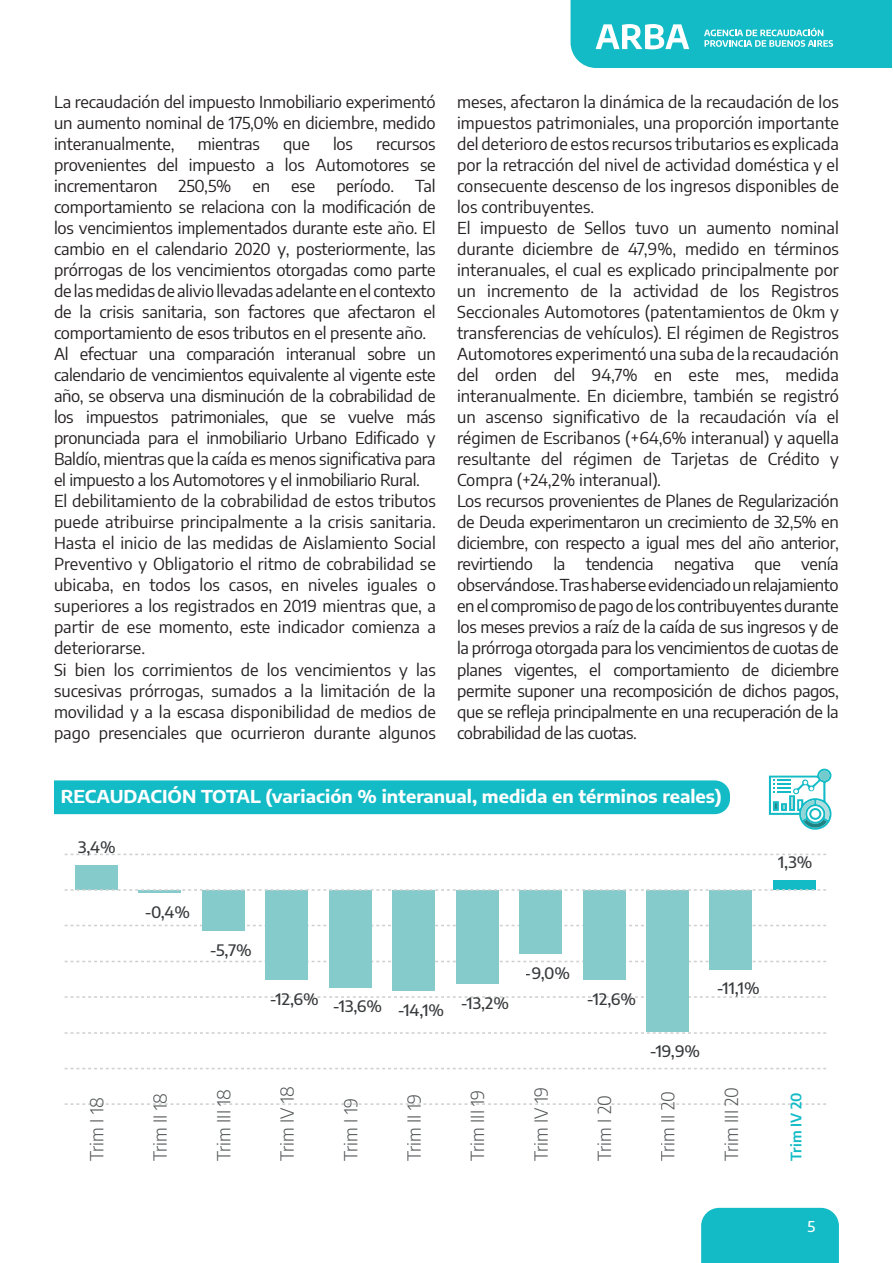
<style>
.page{position:relative;width:893px;height:1263px;background:#fff}
.page>*{position:absolute;margin:0;border:0;box-sizing:border-box;transform-origin:0 0}
.t1{font:300 18px "Encode Sans";color:#515455}
.t2{font:700 17.4px "Encode Sans";color:#fff;scale:1.07 1}
.t3{font:16.5px/21px "Encode Sans";letter-spacing:-.01em;color:#231f20;text-align:justify}
.t4{font:500 15.9px "Encode Sans";color:#373a3c}
.t5{font:500 15px "Encode Sans";color:#fff}
.t6{font:600 14.25px "Encode Sans";color:#12bbc6}
</style>
<div class="page">
<div style="left:701px;top:1208px;width:138px;height:55px;background:#12bbc5"></div>
<svg style="left:571px;top:0;width:321px;height:68px;background:#29c1ca"></svg>
<div style="left:54px;top:780px;width:676px;height:34px;background:#12bbc6"></div>
<svg style="left:769px;top:769px;width:63px;height:61px"></svg>
<svg style="left:65px;top:1103px;width:761px;height:2px"></svg>
<svg style="left:65px;top:1068px;width:761px;height:1px"></svg>
<svg style="left:65px;top:1032px;width:761px;height:2px"></svg>
<svg style="left:65px;top:996px;width:761px;height:2px"></svg>
<svg style="left:65px;top:961px;width:761px;height:1px"></svg>
<svg style="left:65px;top:925px;width:761px;height:1px"></svg>
<svg style="left:65px;top:854px;width:761px;height:1px"></svg>
<div style="left:75px;top:866px;width:43px;height:24px;background:#85cbcb"></div>
<hr style="left:139px;top:890px;width:42px;height:3px;background:#85cbcb">
<div style="left:202px;top:890px;width:42px;height:40px;background:#85cbcb"></div>
<div style="left:265px;top:890px;width:43px;height:90px;background:#85cbcb"></div>
<div style="left:329px;top:890px;width:42px;height:97px;background:#85cbcb"></div>
<div style="left:393px;top:890px;width:42px;height:101px;background:#85cbcb"></div>
<div style="left:456px;top:890px;width:42px;height:94px;background:#85cbcb"></div>
<div style="left:519px;top:890px;width:42px;height:64px;background:#85cbcb"></div>
<div style="left:583px;top:890px;width:42px;height:90px;background:#85cbcb"></div>
<div style="left:646px;top:890px;width:43px;height:142px;background:#85cbcb"></div>
<div style="left:710px;top:890px;width:42px;height:79px;background:#85cbcb"></div>
<div style="left:773px;top:881px;width:42px;height:9px;background:#12bbc6"></div>
<svg style="left:65px;top:889px;width:761px;height:2px"></svg>
<p class="t3" style="left:54px;top:91px;width:383px">La recaudación del impuesto Inmobiliario experimentó un aumento nominal de 175,0% en diciembre, medido interanualmente,</p>
<p class="t3" style="left:198px;top:133px;width:64px">mientras</p>
<p class="t3" style="left:283px;top:133px;width:28px">que</p>
<p class="t3" style="left:333px;top:133px;width:22px">los</p>
<p class="t3" style="left:54px;top:133px;width:383px;text-indent:322px">recursos provenientes del impuesto a los Automotores se incrementaron</p>
<p class="t3" style="left:54px;top:175px;width:383px;text-indent:361px">Tal comportamiento se relaciona con la modificación de los vencimientos implementados durante este año. El cambio en el calendario 2020 y, posteriormente, las prórrogas de los vencimientos otorgadas como parte de las medidas de alivio llevadas adelante en el contexto de la crisis sanitaria, son factores que afectaron el comportamiento de esos tributos en el presente año.</p>
<p class="t3" style="left:54px;top:343px;width:383px">Al efectuar una comparación interanual sobre un calendario de vencimientos equivalente al vigente este año, se observa una disminución de la cobrabilidad de los impuestos patrimoniales, que se vuelve más pronunciada para el inmobiliario Urbano Edificado y Baldío, mientras que la caída es menos significativa para el impuesto a los Automotores y el inmobiliario Rural.</p>
<p class="t3" style="left:54px;top:490px;width:383px">El debilitamiento de la cobrabilidad de estos tributos puede atribuirse principalmente a la crisis sanitaria.<br>Hasta el inicio de las medidas de Aislamiento Social Preventivo y Obligatorio el ritmo de cobrabilidad se ubicaba, en todos los casos, en niveles iguales o superiores a los registrados en 2019 mientras que, a partir de ese momento, este indicador comienza a deteriorarse.</p>
<p class="t3" style="left:54px;top:658px;width:383px">Si bien los corrimientos de los vencimientos y las sucesivas prórrogas, sumados a la limitación de la movilidad y a la escasa disponibilidad de medios de pago presenciales que ocurrieron durante algunos</p>
<p class="t3" style="left:178px;top:175px;width:55px">250,5%</p>
<p class="t3" style="left:253px;top:175px;width:19px">en</p>
<p class="t3" style="left:291px;top:175px;width:26px">ese</p>
<p class="t3" style="left:336px;top:175px;width:59px">período.</p>
<p class="t3" style="left:457px;top:91px;width:383px">meses, afectaron la dinámica de la recaudación de los impuestos patrimoniales, una proporción importante del deterioro de estos recursos tributarios es explicada por la retracción del nivel de actividad doméstica y el consecuente descenso de los ingresos disponibles de los contribuyentes.</p>
<p class="t3" style="left:457px;top:217px;width:383px">El impuesto de Sellos tuvo un aumento nominal durante diciembre de 47,9%, medido en términos interanuales, el cual es explicado principalmente por un incremento de la actividad de los Registros Seccionales Automotores (patentamientos de 0km y transferencias de vehículos). El régimen de Registros Automotores experimentó una suba de la recaudación del orden del 94,7% en este mes, medida interanualmente. En diciembre, también se registró un ascenso significativo de la recaudación vía el régimen de Escribanos (+64,6% interanual) y aquella resultante del régimen de Tarjetas de Crédito y Compra (+24,2% interanual).</p>
<p class="t3" style="left:457px;top:490px;width:383px">Los recursos provenientes de Planes de Regularización de Deuda experimentaron un crecimiento de 32,5% en diciembre, con respecto a igual mes del año anterior, revirtiendo la tendencia negativa que venía observándose. Tras haberse evidenciado un relajamiento en el compromiso de pago de los contribuyentes durante los meses previos a raíz de la caída de sus ingresos y de la prórroga otorgada para los vencimientos de cuotas de planes vigentes, el comportamiento de diciembre permite suponer una recomposición de dichos pagos, que se refleja principalmente en una recuperación de la cobrabilidad de las cuotas.</p>
<p class="t2" style="left:61px;top:783px;width:619px">RECAUDACIÓN TOTAL (variación % interanual, medida en términos reales)</p>
<p class="t4" style="left:78px;top:836px;width:39px">3,4%</p>
<p class="t4" style="left:144px;top:900px;width:47px">-0,4%</p>
<p class="t4" style="left:209px;top:938px;width:44px">-5,7%</p>
<p class="t4" style="left:269px;top:993px;width:241px">-12,6% -13,6% -14,1% -13,2%</p>
<p class="t4" style="left:525px;top:962px;width:47px">-9,0%</p>
<p class="t4" style="left:586px;top:988px;width:51px">-12,6%</p>
<p class="t4" style="left:649px;top:1039px;width:52px">-19,9%</p>
<p class="t4" style="left:716px;top:977px;width:45px">-11,1%</p>
<p class="t4" style="left:778px;top:851px;width:36px">1,3%</p>
<p class="t1" style="left:84px;top:1160px;width:65px;rotate:-90deg">Trim I 18</p>
<p class="t1" style="left:148px;top:1160px;width:69px;rotate:-90deg">Trim II 18</p>
<p class="t1" style="left:211px;top:1160px;width:73px;rotate:-90deg">Trim III 18</p>
<p class="t1" style="left:275px;top:1160px;width:76px;rotate:-90deg">Trim IV 18</p>
<p class="t1" style="left:338px;top:1160px;width:64px;rotate:-90deg">Trim I 19</p>
<p class="t1" style="left:402px;top:1160px;width:68px;rotate:-90deg">Trim II 19</p>
<p class="t1" style="left:465px;top:1160px;width:72px;rotate:-90deg">Trim III 19</p>
<p class="t1" style="left:528px;top:1160px;width:75px;rotate:-90deg">Trim IV 19</p>
<p class="t1" style="left:592px;top:1160px;width:67px;rotate:-90deg">Trim I 20</p>
<p class="t1" style="left:655px;top:1160px;width:71px;rotate:-90deg">Trim II 20</p>
<p class="t1" style="left:719px;top:1160px;width:75px;rotate:-90deg">Trim III 20</p>
<p class="t6" style="left:786px;top:1160px;width:69px;rotate:-90deg">Trim IV 20</p>
<p class="t5" style="left:807px;top:1216px;width:9px">5</p>
</div>
